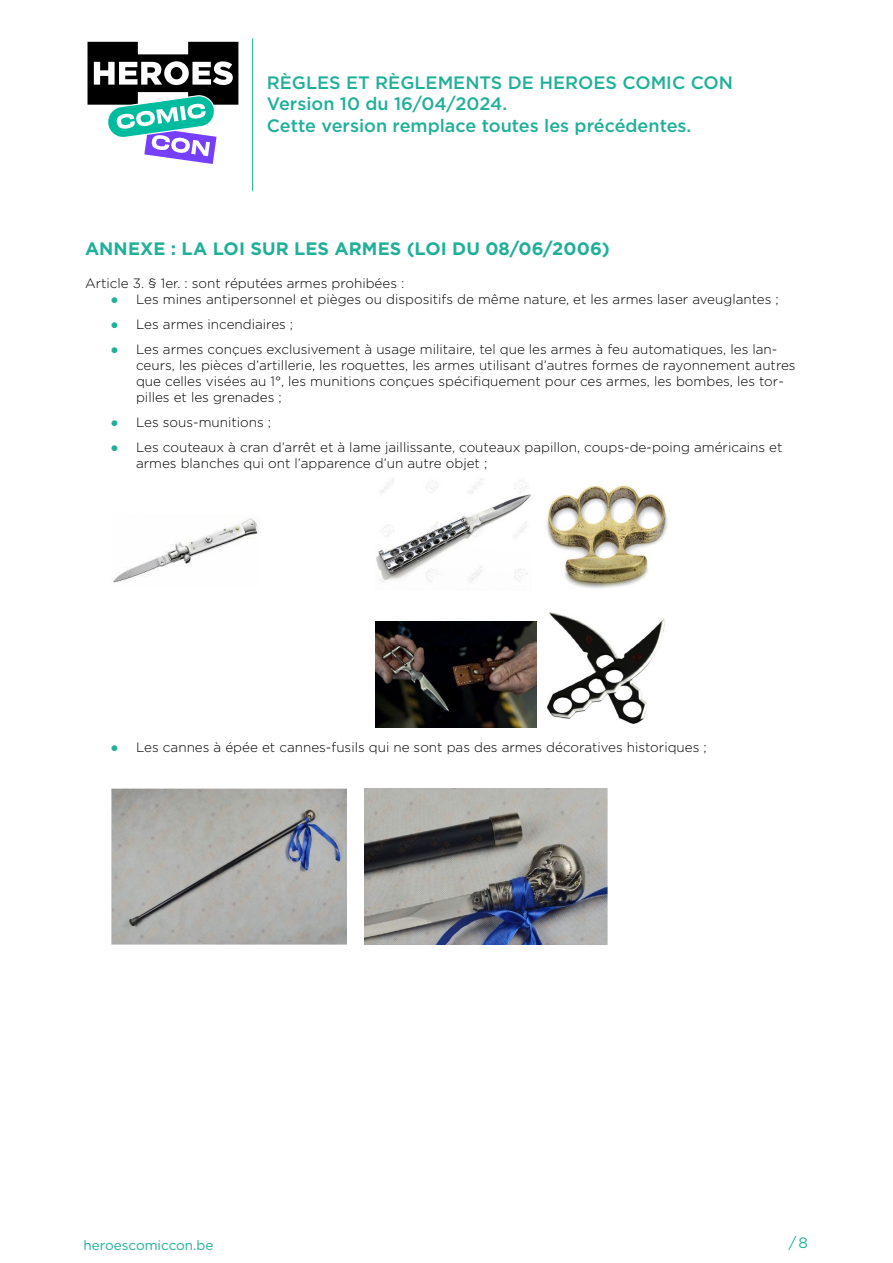
<style>
.page{position:relative;width:893px;height:1263px;background:#fff}
.page>*{position:absolute;margin:0;border:0;box-sizing:border-box;transform-origin:0 0}
.t1{font:500 18px/21.6px "Gotham";color:#20b099}
.t2{font:700 18px "Gotham";letter-spacing:.005em;color:#20b099}
.t3{font:15px "Gotham";color:#20b099}
.t4{font:300 13.5px/16.2px "Gotham";color:#000}
.t5{font:13.5px "Gotham";color:#20b099}
.s1{font-family:"Arial";font-weight:700;color:#20b099}
</style>
<div class="page">
<hr style="left:252px;top:38px;width:1px;height:153px;background:#20b099">
<svg style="left:88px;top:42px;width:150px;height:122px"></svg>
<img style="left:112px;top:518px;width:147px;height:65px">
<img style="left:376px;top:478px;width:155px;height:105px">
<img style="left:546px;top:485px;width:122px;height:104px">
<img style="left:376px;top:622px;width:160px;height:105px">
<img style="left:547px;top:612px;width:118px;height:112px">
<img style="left:112px;top:788px;width:234px;height:157px">
<img style="left:365px;top:788px;width:242px;height:157px">
<h1 class="t1" style="left:267px;top:71px;width:468px">RÈGLES ET RÈGLEMENTS DE HEROES COMIC CON<br>Version 10 du 16/04/2024.<br>Cette version remplace toutes les précédentes.</h1>
<h1 class="t2" style="left:85px;top:236px;width:526px">ANNEXE : LA LOI SUR LES ARMES (LOI DU 08/06/2006)</h1>
<p class="t4" style="left:85px;top:275px;width:321px">Article 3. § 1er. : sont réputées armes prohibées :</p>
<p class="t4" style="left:111px;top:291px;width:670px"><span class="s1">●</span> Les mines antipersonnel et pièges ou dispositifs de même nature, et les armes laser aveuglantes ;</p>
<p class="t4" style="left:111px;top:316px;width:184px"><span class="s1">●</span> Les armes incendiaires ;</p>
<p class="t4" style="left:136px;top:340px;width:661px;text-indent:-26px"><span class="s1">●</span> Les armes conçues exclusivement à usage militaire, tel que les armes à feu automatiques, les lan&shy;ceurs, les pièces d’artillerie, les roquettes, les armes utilisant d’autres formes de rayonnement autres que celles visées au 1°, les munitions conçues spécifiquement pour ces armes, les bombes, les tor&shy;pilles et les grenades ;</p>
<p class="t4" style="left:111px;top:414px;width:162px"><span class="s1">●</span> Les sous-munitions ;</p>
<p class="t4" style="left:136px;top:438px;width:648px;text-indent:-26px"><span class="s1">●</span> Les couteaux à cran d’arrêt et à lame jaillissante, couteaux papillon, coups-de-poing américains et armes blanches qui ont l’apparence d’un autre objet ;</p>
<p class="t4" style="left:111px;top:738px;width:598px"><span class="s1">●</span> Les cannes à épée et cannes-fusils qui ne sont pas des armes décoratives historiques ;</p>
<p class="t5" style="left:84px;top:1237px;width:131px">heroescomiccon.be</p>
<p class="t3" style="left:789px;top:1233px;width:21px">/ 8</p>
</div>
